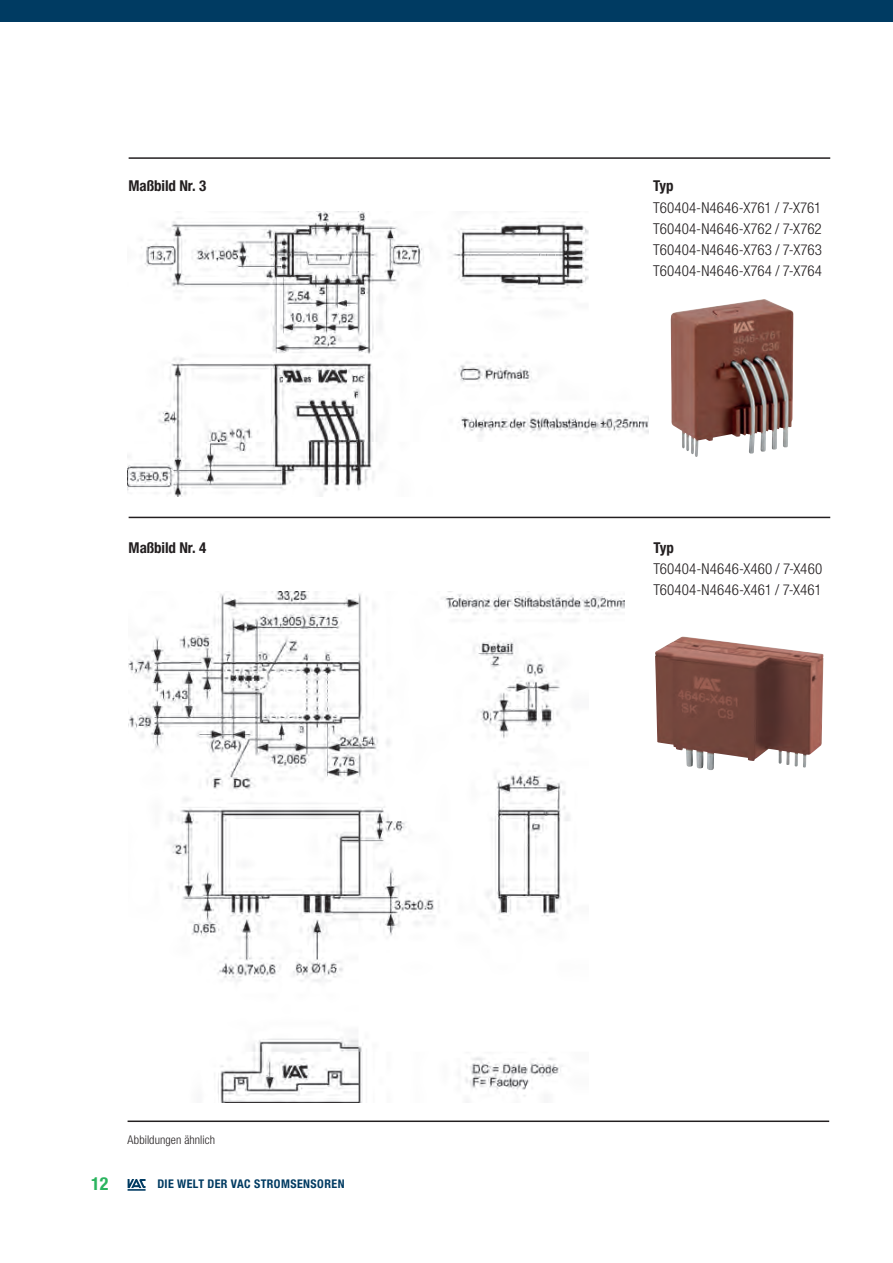
<style>
.page{position:relative;width:893px;height:1263px;background:#fff}
.page>*{position:absolute;margin:0;border:0;box-sizing:border-box;transform-origin:0 0}
.t1{font:700 condensed 18px "Helvetica Neue LT Pro";color:#2bb45f}
.t2{font:300 condensed 15px/21.3px "Helvetica Neue LT Pro";letter-spacing:.01em;color:#231f20;text-align:justify}
.t3{font:700 condensed 15px "Helvetica Neue LT Pro";color:#231f20}
.t4{font:700 condensed 12px "Helvetica Neue LT Pro";letter-spacing:.035em;color:#003b62}
.t5{font:300 condensed 12px "Helvetica Neue LT Pro";letter-spacing:.005em;color:#231f20}
</style>
<div class="page">
<svg style="left:128px;top:1179px;width:18px;height:11px"></svg>
<hr style="left:128px;top:1120px;width:701px;height:2px;background:#231f20">
<div style="left:0;top:0;width:893px;height:21px;background:#003b62"></div>
<img style="left:671px;top:299px;width:122px;height:158px">
<img style="left:128px;top:212px;width:520px;height:285px">
<hr style="left:129px;top:517px;width:701px;height:1px;background:#231f20">
<hr style="left:129px;top:157px;width:701px;height:2px;background:#231f20">
<img style="left:655px;top:636px;width:168px;height:134px">
<img style="left:128px;top:591px;width:497px;height:511px">
<p class="t3" style="left:129px;top:177px;width:79px">MAßBILD NR. 3</p>
<p class="t3" style="left:129px;top:538px;width:79px">MAßBILD NR. 4</p>
<p class="t5" style="left:128px;top:1133px;width:89px">Abbildungen ähnlich</p>
<p class="t1" style="left:91px;top:1173px;width:19px">12</p>
<p class="t4" style="left:157px;top:1176px;width:189px">DIE WELT DER VAC STROMSENSOREN</p>
<p class="t3" style="left:653px;top:177px;width:22px">TYP</p>
<p class="t2" style="left:653px;top:197px;width:170px">T60404-N4646-X761 / 7-X761<br>T60404-N4646-X762 / 7-X762<br>T60404-N4646-X763 / 7-X763<br>T60404-N4646-X764 / 7-X764</p>
<p class="t3" style="left:653px;top:538px;width:22px">TYP</p>
<p class="t2" style="left:653px;top:558px;width:170px">T60404-N4646-X460 / 7-X460<br>T60404-N4646-X461 / 7-X461</p>
</div>
